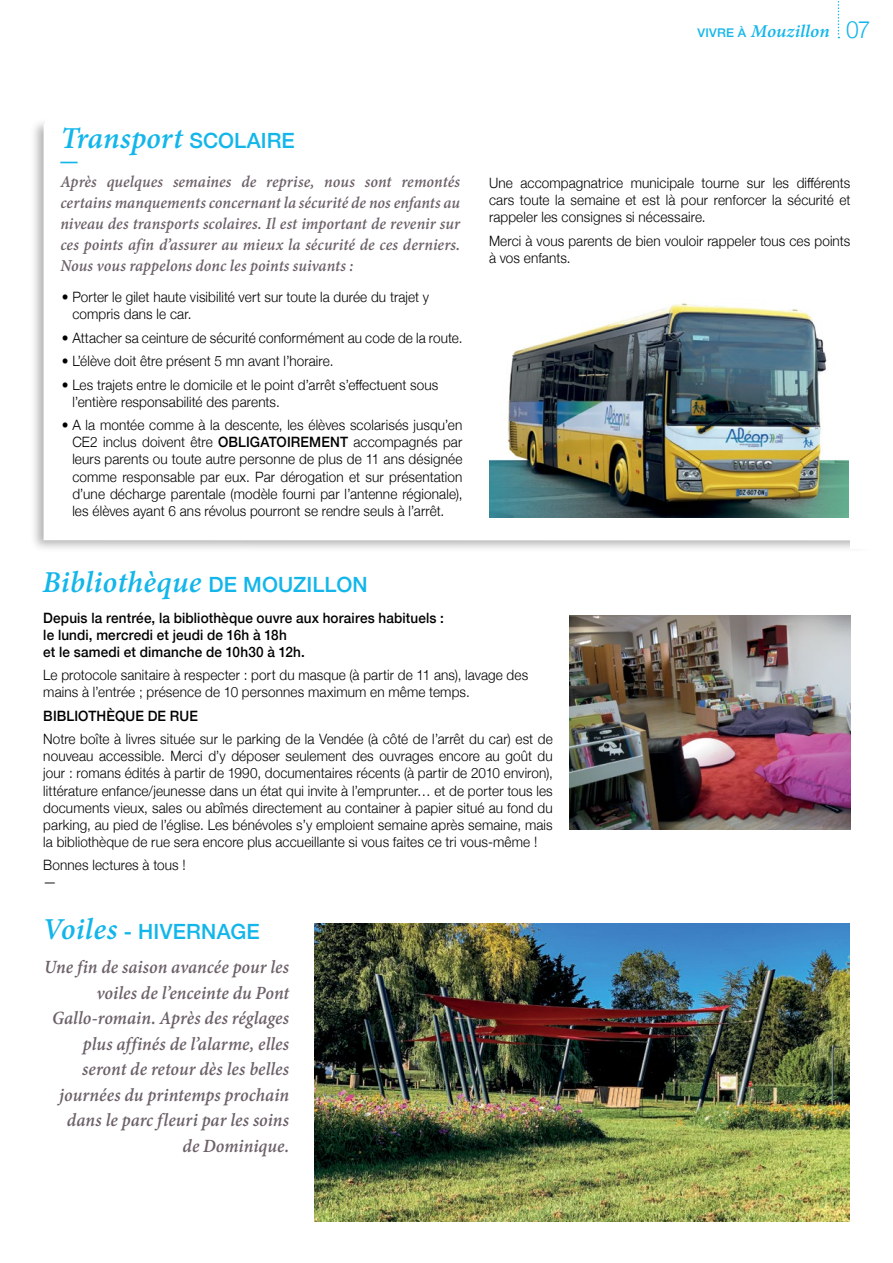
<style>
.page{position:relative;width:893px;height:1263px;background:#fff}
.page>*{position:absolute;margin:0;border:0;box-sizing:border-box;transform-origin:0 0}
.t1{font:italic 700 34.5px "Helvetica Neue";color:#13b6ea}
.t2{font:italic 700 33px "Adobe Devanagari";letter-spacing:.005em;color:#13b6ea}
.t3{font:500 21px "Helvetica Neue";letter-spacing:.01em;color:#13b6ea}
.t4{font:italic 700 20.25px/25.5px "Adobe Devanagari";color:#6c6168;text-align:right;scale:.95 1}
.t5{font:italic 700 19.5px "Adobe Devanagari";color:#13b6ea;scale:1.05 1}
.t6{font:italic 700 18px/21px "Adobe Devanagari";color:#6c6168;text-align:justify;scale:.95 1}
.t7{font:300 14.25px/17.1px "Helvetica Neue";letter-spacing:.01em;color:#000;scale:.95 1}
.t8{font:500 14.25px/17.1px "Helvetica Neue";letter-spacing:.01em;color:#000;scale:.95 1}
.s1{font-family:"Helvetica Neue";font-weight:500;font-style:normal;font-size:12px}
.s2{font-family:"Helvetica Neue";font-weight:300;font-style:normal;font-size:24px}
.s3{font-family:"Helvetica Neue";font-weight:500;font-style:normal;font-size:21px}
.s4{font-weight:500}
.s5{font-family:"Adobe Devanagari";font-weight:700;font-style:italic;font-size:33px}
</style>
<div class="page">
<div style="left:29px;top:118px;width:845px;height:434px;background:#000;opacity:.3"></div>
<svg style="left:44px;top:124px;width:806px;height:416px"></svg>
<div style="left:45px;top:119px;width:835px;height:10px;background:#fff"></div>
<div style="left:850px;top:129px;width:35px;height:420px;background:#fff"></div>
<svg style="left:838px;top:1px;width:1px;height:37px"></svg>
<img style="left:489px;top:299px;width:360px;height:218px">
<img style="left:570px;top:615px;width:280px;height:215px">
<img style="left:314px;top:924px;width:536px;height:297px">
<h3 class="t5" style="left:698px;top:21px;width:166px"><span class="s1">vivre à</span> Mouzillon <span class="s2">07</span></h3>
<h2 class="t2" style="left:61px;top:119px;width:236px">Transport <span class="s3">scolaire</span></h2>
<h1 class="t1" style="left:61px;top:119px;width:19px">_</h1>
<p class="t6" style="left:60px;top:173px;width:422px">Après quelques semaines de reprise, nous sont remontés certains manquements concernant la sécurité de nos enfants au niveau des transports scolaires. Il est important de revenir sur ces points afin d’assurer au mieux la sécurité de ces derniers.<br>Nous vous rappelons donc les points suivants :</p>
<p class="t7" style="left:72px;top:287px;width:377px;text-indent:-11px">• Porter le gilet haute visibilité vert sur toute la durée du trajet y compris dans le car.</p>
<p class="t7" style="left:62px;top:328px;width:423px">• Attacher sa ceinture de sécurité conformément au code de la route.</p>
<p class="t7" style="left:62px;top:351px;width:287px">• L’élève doit être présent 5 mn avant l’horaire.</p>
<p class="t7" style="left:72px;top:375px;width:387px;text-indent:-11px">• Les trajets entre le domicile et le point d’arrêt s’effectuent sous l’entière responsabilité des parents.</p>
<p class="t7" style="left:72px;top:415px;width:412px;text-align:justify;text-indent:-11px">• A la montée comme à la descente, les élèves scolarisés jusqu’en CE2 inclus doivent être <span class="s4">obligatoirement</span> accompagnés par leurs parents ou toute autre personne de plus de 11 ans désignée comme responsable par eux. Par dérogation et sur présentation d’une décharge parentale (modèle fourni par l’antenne régionale), les élèves ayant 6 ans révolus pourront se rendre seuls à l’arrêt.</p>
<h2 class="t2" style="left:43px;top:563px;width:327px">Bibliothèque <span class="s3">de Mouzillon</span></h2>
<p class="t7" style="left:489px;top:173px;width:382px;text-align:justify">Une accompagnatrice municipale tourne sur les différents cars toute la semaine et est là pour renforcer la sécurité et rappeler les consignes si nécessaire.</p>
<p class="t7" style="left:489px;top:231px;width:382px">Merci à vous parents de bien vouloir rappeler tous ces points à vos enfants.</p>
<p class="t8" style="left:43px;top:608px;width:423px">Depuis la rentrée, la bibliothèque ouvre aux horaires habituels : le lundi, mercredi et jeudi de 16h à 18h<br>et le samedi et dimanche de 10h30 à 12h.</p>
<p class="t7" style="left:43px;top:665px;width:512px">Le protocole sanitaire à respecter : port du masque (à partir de 11 ans), lavage des mains à l’entrée ; présence de 10 personnes maximum en même temps.</p>
<p class="t8" style="left:43px;top:706px;width:164px">Bibliothèque de rue</p>
<p class="t7" style="left:43px;top:730px;width:538px;text-align:justify">Notre boîte à livres située sur le parking de la Vendée (à côté de l’arrêt du car) est de nouveau accessible. Merci d’y déposer seulement des ouvrages encore au goût du jour : romans édités à partir de 1990, documentaires récents (à partir de 2010 environ), littérature enfance/jeunesse dans un état qui invite à l’emprunter… et de porter tous les documents vieux, sales ou abîmés directement au container à papier situé au fond du parking, au pied de l’église. Les bénévoles s’y emploient semaine après semaine, mais la bibliothèque de rue sera encore plus accueillante si vous faites ce tri vous-même !</p>
<p class="t7" style="left:43px;top:856px;width:151px;line-height:16.5px">Bonnes lectures à tous ! —</p>
<h3 class="t3" style="left:43px;top:914px;width:219px"><span class="s5">Voiles</span> - Hivernag e</h3>
<p class="t4" style="left:44px;top:957px;width:260px">Une fin de saison avancée pour les voiles de l’enceinte du Pont<br>Gallo-romain. Après des réglages plus affinés de l’alarme, elles seront de retour dès les belles journées du printemps prochain dans le parc fleuri par les soins<br>de Dominique.</p>
</div>
